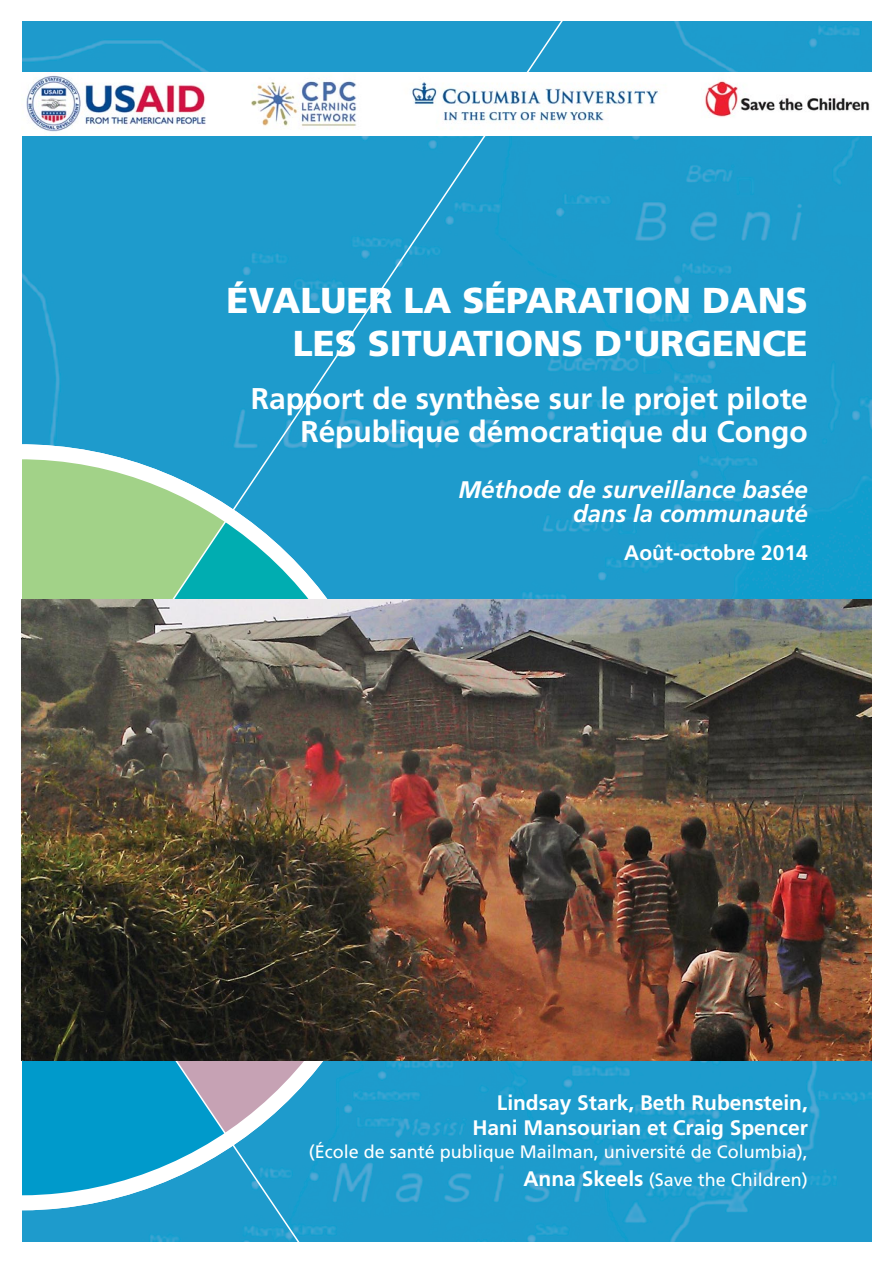
<style>
.page{position:relative;width:893px;height:1263px;background:#fff}
.page>*{position:absolute;margin:0;border:0;box-sizing:border-box;transform-origin:0 0}
.t1{font:900 36px/43.2px "Frutiger";color:#fff;text-align:right}
.t2{font:700 30px/33px "Frutiger";color:#fff;text-align:right}
.t3{font:italic 700 24px/24px "Frutiger LT Std";color:#fff;text-align:right}
.t4{font:700 21px/25.2px "Frutiger";color:#fff;text-align:right}
.t5{font:18px/28px "Frutiger LT Std";color:#fff;text-align:right}
.s1{font-family:"Frutiger";font-weight:700;font-size:21px}
</style>
<div class="page">
<img style="left:22px;top:21px;width:850px;height:1221px">
<div style="left:94px;top:21px;width:484px;height:578px;background:#1e9bcc"></div>
<svg style="left:95px;top:1231px;width:220px;height:11px;background:#219dcd"></svg>
<svg style="left:21px;top:423px;width:403px;height:808px;background:#45acc2"></svg>
<img style="left:21px;top:599px;width:851px;height:461px">
<img style="left:22px;top:72px;width:850px;height:63px">
<h1 class="t1" style="left:227px;top:281px;width:583px">ÉVALUER LA SÉPARATION DANS<br>LES SITUATIONS D'URGENCE</h1>
<h2 class="t2" style="left:251px;top:384px;width:559px">Rapport de synthèse sur le projet pilote<br>République démocratique du Congo</h2>
<h3 class="t3" style="left:458px;top:478px;width:351px">Méthode de surveillance basée dans la communauté</h3>
<p class="t4" style="left:624px;top:542px;width:185px">Août-octobre 2014</p>
<p class="t4" style="left:472px;top:1091px;width:337px">Lindsay Stark, Beth Rubenstein,<br>Hani Mansourian et Craig Spencer</p>
<p class="t5" style="left:309px;top:1139px;width:501px">(École de santé publique Mailman, université de Columbia),<br><span class="s1">Anna Skeels</span> (Save the Children)</p>
</div>
